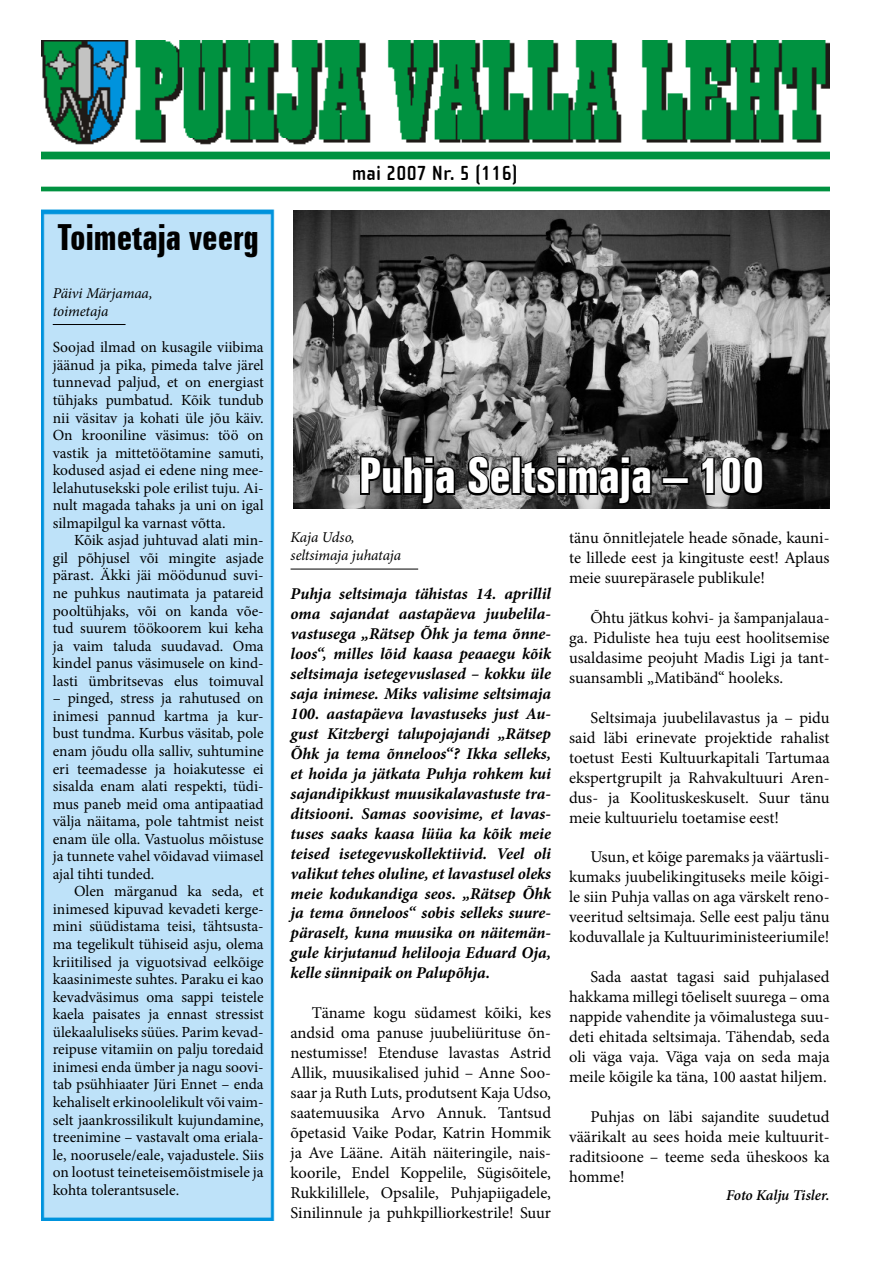
<style>
.page{position:relative;width:893px;height:1263px;background:#fff}
.page>*{position:absolute;margin:0;border:0;box-sizing:border-box;transform-origin:0 0}
.t1{font:700 extra-condensed 49.5px "Zurich BT";color:#fff}
.t2{font:700 extra-condensed 36px "Zurich BT";color:#000}
.t3{font:700 21px "Cholla Sans";letter-spacing:.01em;color:#000}
.t4{font:16.5px/20px "Minion Pro";color:#000;text-align:justify}
.t5{font:italic 700 16.5px/20px "Minion Pro";letter-spacing:-.005em;color:#000;text-align:justify}
.t6{font:15.45px/17.5px "Minion Pro";color:#000;text-align:justify}
.t7{font:italic 15px/18px "Minion Pro";letter-spacing:-.01em;color:#000}
.t8{font:italic 600 15px "Minion Pro";letter-spacing:-.01em;color:#000}
</style>
<div class="page">
<img style="left:41px;top:41px;width:788px;height:1179px">
<hr style="left:53px;top:324px;width:72px;height:1px;background:#000">
<img style="left:293px;top:210px;width:536px;height:299px">
<hr style="left:290px;top:569px;width:128px;height:1px;background:#000">
<svg style="left:358px;top:454px;width:407px;height:53px;background:#3c3c3c"></svg>
<h2 class="t2" style="left:58px;top:224px;width:203px">Toimetaja veerg</h2>
<p class="t7" style="left:53px;top:285px;width:101px">Päivi Märjamaa, toimetaja</p>
<p class="t6" style="left:53px;top:339px;width:212px">Soojad ilmad on kusagile viibima jäänud ja pika, pimeda talve järel tunnevad paljud, et on energiast tühjaks pumbatud. Kõik tundub nii väsitav ja kohati üle jõu käiv.<br>On krooniline väsimus: töö on vastik ja mittetöötamine samuti, kodused asjad ei edene ning mee&shy;lelahutusekski pole erilist tuju. Ai&shy;nult magada tahaks ja uni on igal silmapilgul ka varnast võtta.</p>
<p class="t6" style="left:53px;top:532px;width:212px;text-indent:21px">Kõik asjad juhtuvad alati min&shy;gil põhjusel või mingite asjade pärast. Äkki jäi möödunud suvi&shy;ne puhkus nautimata ja patareid pooltühjaks, või on kanda võe&shy;tud suurem töökoorem kui keha ja vaim taluda suudavad. Oma kindel panus väsimusele on kind&shy;lasti ümbritsevas elus toimuval</p>
<p class="t6" style="left:53px;top:690px;width:212px">– pinged, stress ja rahutused on inimesi pannud kartma ja kur&shy;bust tundma. Kurbus väsitab, pole enam jõudu olla salliv, suhtumine eri teemadesse ja hoiakutesse ei sisalda enam alati respekti, tüdi&shy;mus paneb meid oma antipaatiad välja näitama, pole tahtmist neist enam üle olla. Vastuolus mõistuse ja tunnete vahel võidavad viimasel ajal tihti tunded.</p>
<p class="t6" style="left:53px;top:883px;width:212px;text-indent:21px">Olen märganud ka seda, et inimesed kipuvad kevadeti kerge&shy;mini süüdistama teisi, tähtsusta&shy;ma tegelikult tühiseid asju, olema kriitilised ja viguotsivad eelkõige kaasinimeste suhtes. Paraku ei kao kevadväsimus oma sappi teistele kaela paisates ja ennast stressist ülekaaluliseks süües. Parim kevad&shy;reipuse vitamiin on palju toredaid inimesi enda ümber ja nagu soovi&shy;tab psühhiaater Jüri Ennet – enda kehaliselt erkinoolelikult või vaim&shy;selt jaankrossilikult kujundamine, treenimine – vastavalt oma eriala&shy;le, noorusele/eale, vajadustele. Siis on lootust teineteisemõistmisele ja kohta tolerantsusele.</p>
<h3 class="t3" style="left:352px;top:164px;width:167px">mai 2007 Nr. 5 (116)</h3>
<h1 class="t1" style="left:359px;top:457px;width:406px">Puhja Seltsimaja – 100</h1>
<p class="t7" style="left:290px;top:529px;width:112px">Kaja Udso, seltsimaja juhataja</p>
<p class="t5" style="left:290px;top:585px;width:262px">Puhja seltsimaja tähistas 14. aprillil oma sajandat aastapäeva juubelila&shy;vastusega „Rätsep Õhk ja tema õnne&shy;loos“, milles lõid kaasa peaaegu kõik seltsimaja isetegevuslased – kokku üle saja inimese. Miks valisime seltsimaja 100. aastapäeva lavastuseks just Au&shy;gust Kitzbergi talupojajandi „Rätsep Õhk ja tema õnneloos“? Ikka selleks, et hoida ja jätkata Puhja rohkem kui sajandipikkust muusikalavastuste tra&shy;ditsiooni. Samas soovisime, et lavas&shy;tuses saaks kaasa lüüa ka kõik meie teised isetegevuskollektiivid. Veel oli valikut tehes oluline, et lavastusel oleks meie kodukandiga seos. „Rätsep Õhk ja tema õnneloos“ sobis selleks suure&shy;päraselt, kuna muusika on näitemän&shy;gule kirjutanud helilooja Eduard Oja, kelle sünnipaik on Palupõhja.</p>
<p class="t4" style="left:290px;top:1004px;width:262px;text-indent:21px">Täname kogu südamest kõiki, kes andsid oma panuse juubeliürituse õn&shy;nestumisse! Etenduse lavastas Astrid Allik, muusikalised juhid – Anne Soo&shy;saar ja Ruth Luts, produtsent Kaja Udso, saatemuusika Arvo Annuk. Tantsud õpetasid Vaike Podar, Katrin Hommik ja Ave Lääne. Aitäh näiteringile, nais&shy;koorile, Endel Koppelile, Sügisõitele, Rukkilillele, Opsalile, Puhjapiigadele, Sinilinnule ja puhkpilliorkestrile! Suur</p>
<p class="t4" style="left:569px;top:529px;width:262px">tänu õnnitlejatele heade sõnade, kauni&shy;te lillede eest ja kingituste eest! Aplaus meie suurepärasele publikule!</p>
<p class="t4" style="left:569px;top:609px;width:262px;text-indent:21px">Õhtu jätkus kohvi- ja šampanjalaua&shy;ga. Piduliste hea tuju eest hoolitsemise usaldasime peojuht Madis Ligi ja tant&shy;suansambli „Matibänd“ hooleks.</p>
<p class="t4" style="left:569px;top:708px;width:262px;text-indent:21px">Seltsimaja juubelilavastus ja – pidu said läbi erinevate projektide rahalist toetust Eesti Kultuurkapitali Tartumaa ekspertgrupilt ja Rahvakultuuri Aren&shy;dus- ja Koolituskeskuselt. Suur tänu meie kultuurielu toetamise eest!</p>
<p class="t4" style="left:569px;top:848px;width:262px;text-indent:21px">Usun, et kõige paremaks ja väärtusli&shy;kumaks juubelikingituseks meile kõigi&shy;le siin Puhja vallas on aga värskelt reno&shy;veeritud seltsimaja. Selle eest palju tänu koduvallale ja Kultuuriministeeriumile!</p>
<p class="t4" style="left:569px;top:968px;width:262px;text-indent:21px">Sada aastat tagasi said puhjalased hakkama millegi tõeliselt suurega – oma nappide vahendite ja võimalustega suu&shy;deti ehitada seltsimaja. Tähendab, seda oli väga vaja. Väga vaja on seda maja meile kõigile ka täna, 100 aastat hiljem.</p>
<p class="t4" style="left:569px;top:1107px;width:262px;text-indent:21px">Puhjas on läbi sajandite suudetud väärikalt au sees hoida meie kultuurit&shy;raditsioone – teeme seda üheskoos ka homme!</p>
<p class="t8" style="left:726px;top:1188px;width:105px">Foto Kalju Tisler.</p>
</div>
